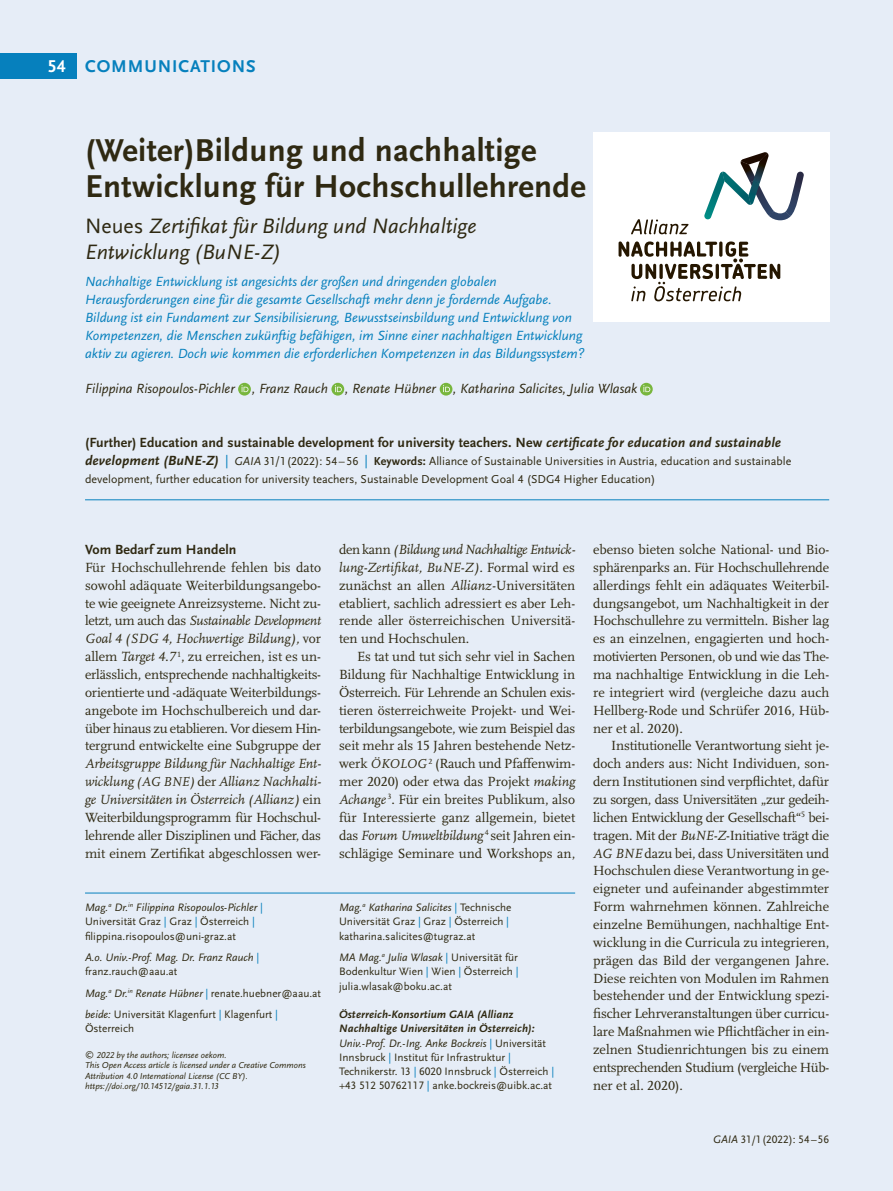
<style>
.page{position:relative;width:893px;height:1191px;background:#e6edf7}
.page>*{position:absolute;margin:0;border:0;box-sizing:border-box;transform-origin:0 0}
.Ü1_22_22{font:700 33px/35.7px "Scala Sans LF";letter-spacing:.01em;color:#2f2912}
.Ü1_1_14_5_17_5{font:italic 21.75px/26.2px "Scala Sans LF";color:#2f2912}
.InfoÜ{font:700 17.85px "Scala Sans LF";letter-spacing:.05em;color:#0680bd}
.t1{font:700 17.85px "Scala Sans LF";color:#fff}
.Fließtext_mE{font:13.8px/17.9px "Scala LF";color:#2f2912;text-align:justify}
.Fließtext_oE{font:13.8px/17.9px "Scala LF";color:#2f2912;text-align:justify}
.Vorspann{font:italic 13.8px/17.9px "Scala Sans LF";color:#0680bd}
.Abstract_Ü1{font:700 13.8px "Scala Sans LF";letter-spacing:.01em;color:#2f2912}
.Autor_innen{font:italic 13.8px "Scala Sans LF";color:#2f2912}
.Ü3_9_25_11_9{font:700 13.8px "Scala Sans LF";letter-spacing:.01em;color:#2f2912}
.Abstract_Ü1-2{font:12px/17.9px "Scala Sans LF";color:#2f2912}
.Autor_innen-Adressen{font:11.25px/14.2px "Scala Sans LF";color:#2f2912}
.Autor_innen-Adressen-2{font:italic 11.25px/14.2px "Scala Sans LF";color:#2f2912}
.License{font:italic 9px/10.5px "Scala Sans LF";color:#2f2912}
.s1{font-style:normal}
.s2{font-style:italic}
.s3{font-weight:700;font-style:italic;font-size:13.8px}
.s4{font-size:13.8px;color:#0680bd}
.s5{font-weight:700}
.s6{font-style:italic;font-size:13.5px}
.s7{color:#0680bd}
.s8{font-style:normal;color:#0680bd}
.s9{font-weight:700;font-style:italic}
</style>
<div class="page">
<div style="left:0;top:53px;width:77px;height:25px;background:#0680bd"></div>
<div style="left:593px;top:132px;width:236px;height:190px;background:#fff"></div>
<svg style="left:631px;top:219px;width:57px;height:15px"></svg>
<svg style="left:619px;top:241px;width:161px;height:60px"></svg>
<svg style="left:704px;top:152px;width:100px;height:68px"></svg>
<hr style="left:85px;top:499px;width:744px;height:1px;background:#0680bd">
<hr style="left:85px;top:892px;width:490px;height:1px;background:#0680bd">
<svg style="left:238px;top:383px;width:13px;height:12px"></svg>
<svg style="left:242px;top:385px;width:6px;height:7px"></svg>
<div style="left:440px;top:383px;width:12px;height:12px;background:#78b63d;border-radius:50%"></div>
<svg style="left:443px;top:385px;width:7px;height:7px"></svg>
<svg style="left:640px;top:383px;width:13px;height:12px"></svg>
<svg style="left:643px;top:385px;width:7px;height:7px"></svg>
<svg style="left:331px;top:383px;width:13px;height:12px"></svg>
<svg style="left:335px;top:385px;width:7px;height:7px"></svg>
<p class="t1" style="left:48px;top:56px;width:20px">54</p>
<h5 class="InfoÜ" style="left:85px;top:56px;width:172px">COMMUNICATIONS</h5>
<p class="Ü1_22_22" style="left:85px;top:133px;width:502px">(Weiter)Bildung und nachhaltige<br>Entwicklung für Hochschullehrende</p>
<h1 class="Ü1_1_14_5_17_5" style="left:85px;top:213px;width:393px"><span class="s1">Neues</span> Zertifikat für Bildung und Nachhaltige<br>Entwicklung (BuNE-Z)</h1>
<p class="Vorspann" style="left:85px;top:273px;width:501px">Nachhaltige Entwicklung ist angesichts der großen und dringenden globalen Herausforderungen eine für die gesamte Gesellschaft mehr denn je fordernde Aufgabe.<br>Bildung ist ein Fundament zur Sensibilisierung, Bewusstseinsbildung und Entwicklung von Kompetenzen, die Menschen zukünftig befähigen, im Sinne einer nachhaltigen Entwicklung aktiv zu agieren. Doch wie kommen die erforderlichen Kompetenzen in das Bildungssystem?</p>
<p class="Autor_innen" style="left:85px;top:381px;width:244px">Filippina Risopoulos-Pichler , Franz Rauch</p>
<p class="Autor_innen" style="left:345px;top:381px;width:294px">, Renate Hübner , Katharina Salicites, Julia Wlasak</p>
<p class="Abstract_Ü1" style="left:85px;top:435px;width:697px">(Further) Education and sustainable development for university teachers. New <span class="s2">certificate for education and sustainable</span></p>
<p class="Abstract_Ü1-2" style="left:85px;top:452px;width:708px"><span class="s3">development (BuNE-Z)</span> <span class="s4">|</span> <span class="s2">GAIA</span> 31/1 (2022): 54–56 <span class="s4">|</span> <span class="s5">Keywords:</span> Alliance of Sustainable Universities in Austria, education and sustainable development, further education for university teachers, Sustainable Development Goal 4 (SDG4 Higher Education)</p>
<h3 class="Ü3_9_25_11_9" style="left:85px;top:542px;width:153px">Vom Bedarf zum Handeln</h3>
<p class="Fließtext_oE" style="left:85px;top:558px;width:238px">Für Hochschullehrende fehlen bis dato sowohl adäquate Weiterbildungsangebo&shy;te wie geeignete Anreizsysteme. Nicht zu&shy;letzt, um auch das <span class="s2">Sustainable Development Goal 4 (SDG 4, Hochwertige Bildung),</span> vor allem <span class="s2">Target 4.7</span> <sup>1</sup>, zu erreichen, ist es un&shy;erlässlich, entsprechende nachhaltigkeits&shy;orientierte und -adäquate Weiterbildungs-</p>
<p class="Fließtext_oE" style="left:85px;top:701px;width:238px">angebote im Hochschulbereich und dar&shy;über hinaus zu etablieren. Vor diesem Hin&shy;tergrund entwickelte eine Subgruppe der <span class="s2">Arbeitsgruppe Bildung für Nachhaltige Ent&shy;wicklung</span> <span class="s6">(AG BNE)</span> der <span class="s2">Allianz Nachhalti&shy;ge Universitäten in Österreich (Allianz)</span> ein Weiterbildungsprogramm für Hochschul&shy;lehrende aller Disziplinen und Fächer, das mit einem Zertifikat abgeschlossen wer-</p>
<p class="Autor_innen-Adressen" style="left:85px;top:900px;width:179px"><span class="s2">Mag.</span><sup>a</sup> <span class="s2">Dr.</span><sup>in</sup> <span class="s2">Filippina Risopoulos-Pichler</span> <span class="s7">|<br></span>Universität Graz <span class="s7">|</span> Graz <span class="s7">|</span> Österreich <span class="s7">| </span>filippina.risopoulos@uni-graz.at</p>
<p class="Autor_innen-Adressen-2" style="left:85px;top:950px;width:176px">A.o. Univ.-Prof. Mag. Dr. Franz Rauch <span class="s8">| </span><span class="s1">franz.rauch@aau.at</span></p>
<p class="Autor_innen-Adressen" style="left:85px;top:986px;width:238px"><span class="s2">Mag.</span><sup>a</sup> <span class="s2">Dr.</span><sup>in</sup> <span class="s2">Renate Hübner</span> <span class="s7">|</span> renate.huebner@aau.at</p>
<p class="Autor_innen-Adressen" style="left:85px;top:1007px;width:194px"><span class="s2">beide:</span> Universität Klagenfurt <span class="s7">|</span> Klagenfurt <span class="s7">|<br></span>Österreich</p>
<p class="License" style="left:85px;top:1049px;width:222px">© 2022 by the authors; licensee oekom.<br>This Open Access article is licensed under a Creative Commons<br>Attribution 4.0 International License (CC BY).</p>
<p class="License" style="left:85px;top:1081px;width:135px">https://doi.org/10.14512/gaia.31.1.13</p>
<p class="Fließtext_oE" style="left:339px;top:541px;width:238px">den kann <span class="s2">(Bildung und Nachhaltige Entwick&shy;lung-Zertifikat, BuNE-Z).</span> Formal wird es zunächst an allen <span class="s2">Allianz-</span>Universitäten etabliert, sachlich adressiert es aber Leh&shy;rende aller österreichischen Universitä&shy;ten und Hochschulen.</p>
<p class="Fließtext_mE" style="left:339px;top:648px;width:238px;text-indent:18px">Es tat und tut sich sehr viel in Sachen Bildung für Nachhaltige Entwicklung in Österreich. Für Lehrende an Schulen exis&shy;tieren österreichweite Projekt- und Wei&shy;terbildungsangebote, wie zum Beispiel das seit mehr als 15 Jahren bestehende Netz&shy;werk <span class="s6">ÖKOLOG</span> <sup>2</sup> (Rauch und Pfaffenwim&shy;mer 2020) oder etwa das Projekt <span class="s2">making Achange</span> <sup>3</sup>. Für ein breites Publikum, also für Interessierte ganz allgemein, bietet das <span class="s2">Forum Umweltbildung</span> <sup>4</sup> seit Jahren ein&shy;schlägige Seminare und Workshops an,</p>
<p class="Autor_innen-Adressen" style="left:339px;top:900px;width:174px"><span class="s2">Mag.</span><sup>a</sup> <span class="s2">Katharina Salicites</span> <span class="s7">|</span> Technische<br>Universität Graz <span class="s7">|</span> Graz <span class="s7">|</span> Österreich <span class="s7">| </span>katharina.salicites@tugraz.at</p>
<p class="Autor_innen-Adressen" style="left:339px;top:950px;width:181px;text-align:justify"><span class="s2">MA Mag.</span><sup>a</sup> <span class="s2">Julia Wlasak</span> <span class="s7">|</span> Universität für Bodenkultur Wien <span class="s7">|</span> Wien <span class="s7">|</span> Österreich <span class="s7">| </span>julia.wlasak@boku.ac.at</p>
<p class="Autor_innen-Adressen" style="left:339px;top:1007px;width:217px"><span class="s9">Österreich-Konsortium GAIA (Allianz Nachhaltige Universitäten in Österreich):<br></span><span class="s2">Univ.-Prof. Dr.-Ing. Anke Bockreis</span> <span class="s7">|</span> Universität Innsbruck <span class="s7">|</span> Institut für Infrastruktur <span class="s7">| </span>Technikerstr. 13 <span class="s7">|</span> 6020 Innsbruck <span class="s7">|</span> Österreich <span class="s7">| </span>+43 512 50762117 <span class="s7">|</span> anke.bockreis@uibk.ac.at</p>
<p class="Fließtext_mE" style="left:593px;top:541px;width:238px">ebenso bieten solche National- und Bio&shy;sphärenparks an. Für Hochschullehrende allerdings fehlt ein adäquates Weiterbil&shy;dungsangebot, um Nachhaltigkeit in der Hochschullehre zu vermitteln. Bisher lag es an einzelnen, engagierten und hoch&shy;motivierten Personen, ob und wie das The&shy;ma nachhaltige Entwicklung in die Leh&shy;re integriert wird (vergleiche dazu auch Hellberg-Rode und Schrüfer 2016, Hüb&shy;ner et al. 2020).</p>
<p class="Fließtext_mE" style="left:593px;top:737px;width:238px;text-indent:18px">Institutionelle Verantwortung sieht je&shy;doch anders aus: Nicht Individuen, son&shy;dern Institutionen sind verpflichtet, dafür zu sorgen, dass Universitäten „zur gedeih&shy;lichen Entwicklung der Gesellschaft“<sup>5</sup> bei&shy;tragen. Mit der <span class="s2">BuNE-Z</span>-Initiative trägt die <span class="s2">AG BNE</span> dazu bei, dass Universitäten und Hochschulen diese Verantwortung in ge&shy;eigneter und aufeinander abgestimmter Form wahrnehmen können. Zahlreiche einzelne Bemühungen, nachhaltige Ent&shy;wicklung in die Curricula zu integrieren, prägen das Bild der vergangenen Jahre.<br>Diese reichten von Modulen im Rahmen bestehender und der Entwicklung spezi&shy;fischer Lehrveranstaltungen über curricu&shy;lare Maßnahmen wie Pflichtfächer in ein&shy;zelnen Studienrichtungen bis zu einem entsprechenden Studium (vergleiche Hüb&shy;ner et al. 2020).</p>
<p class="Autor_innen-Adressen" style="left:713px;top:1132px;width:118px"><span class="s2">GAIA</span> 31/1 (2022): 54–56</p>
</div>
